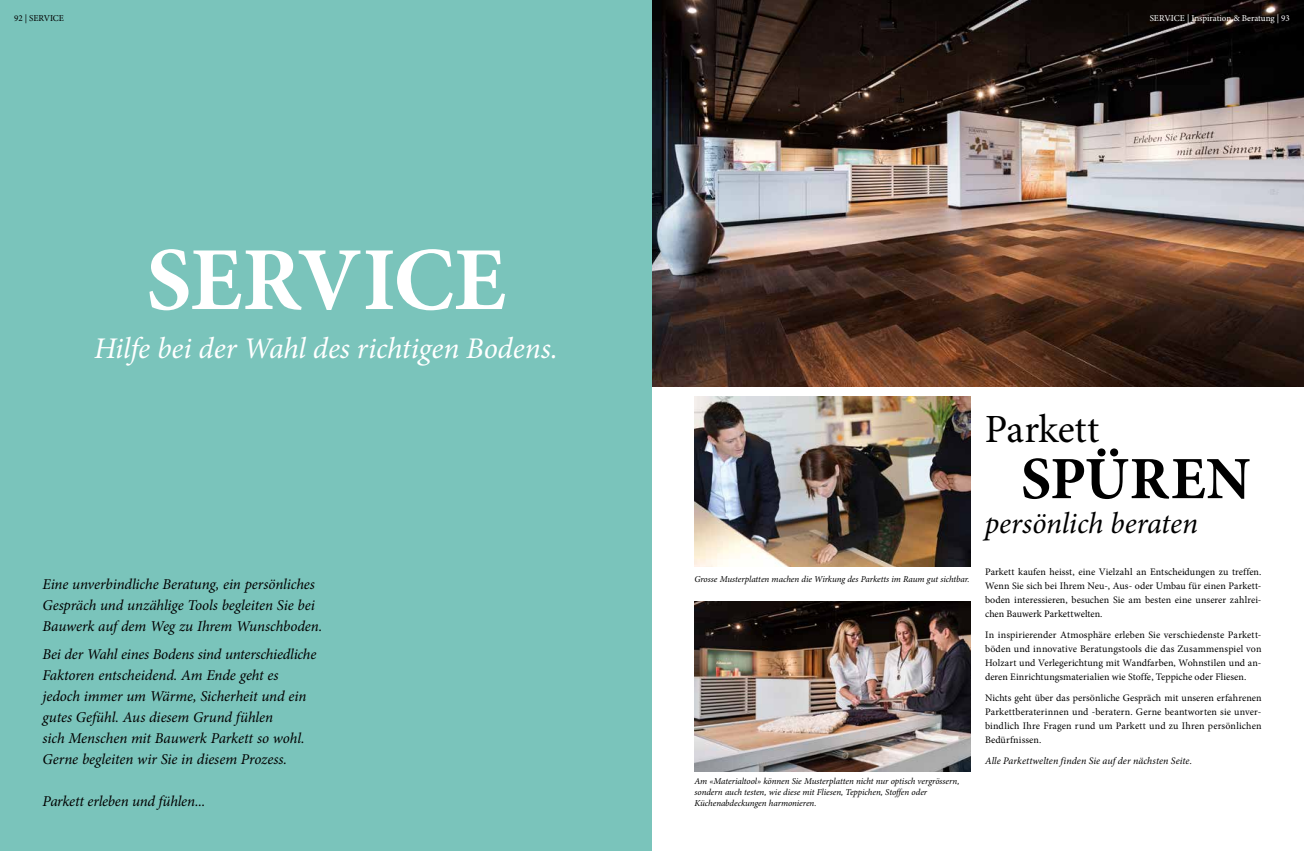
<style>
.page{position:relative;width:1304px;height:851px;background:#fff}
.page>*{position:absolute;margin:0;border:0;box-sizing:border-box;transform-origin:0 0}
.t1{font:700 90px "Minion Pro";letter-spacing:-.01em;color:#fff}
.t2{font:700 60px "Minion Pro";letter-spacing:.01em;color:#000}
.t3{font:40px "Minion Pro";letter-spacing:-.01em;color:#000}
.t4{font:italic 30px "Minion Pro";letter-spacing:-.005em;color:#fff}
.t5{font:italic 30px "Minion Pro";letter-spacing:-.005em;color:#000}
.t6{font:italic 15px/21px "Minion Pro";letter-spacing:-.01em;color:#000}
.t7{font:10px/14px "Minion Pro";letter-spacing:.005em;color:#000;text-align:justify}
.t8{font:italic 10px "Minion Pro";letter-spacing:.01em;color:#000}
.t9{font:italic 9px/11px "Minion Pro";letter-spacing:-.01em;color:#000}
.t10{font:9px "Minion Pro";color:#fff}
.t11{font:9px "Minion Pro";color:#000}
</style>
<div class="page">
<img style="left:652px;top:0;width:652px;height:386px">
<img style="left:694px;top:396px;width:277px;height:171px">
<img style="left:694px;top:601px;width:277px;height:170px">
<div style="left:0;top:0;width:652px;height:850px;background:#7ac4bb"></div>
<p class="t11" style="left:14px;top:12px;width:51px">92 | SERVICE</p>
<h1 class="t1" style="left:146px;top:217px;width:361px">SERVICE</h1>
<h3 class="t4" style="left:94px;top:328px;width:465px">Hilfe bei der Wahl des richtigen Bodens.</h3>
<h3 class="t6" style="left:43px;top:573px;width:281px">Eine unverbindliche Beratung, ein persönliches<br>Gespräch und unzählige Tools begleiten Sie bei<br>Bauwerk auf dem Weg zu Ihrem Wunschboden.</h3>
<p class="t6" style="left:43px;top:643px;width:275px">Bei der Wahl eines Bodens sind unterschiedliche Faktoren entscheidend. Am Ende geht es jedoch immer um Wärme, Sicherheit und ein gutes Gefühl. Aus diesem Grund fühlen<br>sich Menschen mit Bauwerk Parkett so wohl.<br>Gerne begleiten wir Sie in diesem Prozess.</p>
<h3 class="t6" style="left:43px;top:790px;width:164px">Parkett erleben und fühlen...</h3>
<p class="t10" style="left:1150px;top:12px;width:142px">SERVICE | Inspiration &amp; Beratung | 93</p>
<p class="t9" style="left:694px;top:573px;width:277px">Grosse Musterplatten machen die Wirkung des Parketts im Raum gut sichtbar.</p>
<p class="t9" style="left:694px;top:775px;width:266px">Am «Materialtool» können Sie Musterplatten nicht nur optisch vergrössern, sondern auch testen, wie diese mit Fliesen, Teppichen, Stoffen oder<br>Küchenabdeckungen harmonieren.</p>
<h3 class="t3" style="left:985px;top:402px;width:116px">Parkett</h3>
<h2 class="t2" style="left:1021px;top:436px;width:231px">SPÜREN</h2>
<h3 class="t5" style="left:985px;top:503px;width:215px">persönlich beraten</h3>
<p class="t7" style="left:985px;top:565px;width:278px">Parkett kaufen heisst, eine Vielzahl an Entscheidungen zu treffen.<br>Wenn Sie sich bei Ihrem Neu-, Aus- oder Umbau für einen Parkett&shy;boden interessieren, besuchen Sie am besten eine unserer zahlrei&shy;chen Bauwerk Parkettwelten.</p>
<p class="t7" style="left:985px;top:628px;width:278px">In inspirierender Atmosphäre erleben Sie verschiedenste Parkett&shy;böden und innovative Beratungstools die das Zusammenspiel von Holzart und Verlegerichtung mit Wandfarben, Wohnstilen und an&shy;deren Einrichtungsmaterialien wie Stoffe, Teppiche oder Fliesen.</p>
<p class="t7" style="left:985px;top:691px;width:278px">Nichts geht über das persönliche Gespräch mit unseren erfahrenen Parkettberaterinnen und -beratern. Gerne beantworten sie unver&shy;bindlich Ihre Fragen rund um Parkett und zu Ihren persönlichen Bedürfnissen.</p>
<p class="t8" style="left:985px;top:754px;width:209px">Alle Parkettwelten finden Sie auf der nächsten Seite.</p>
</div>
